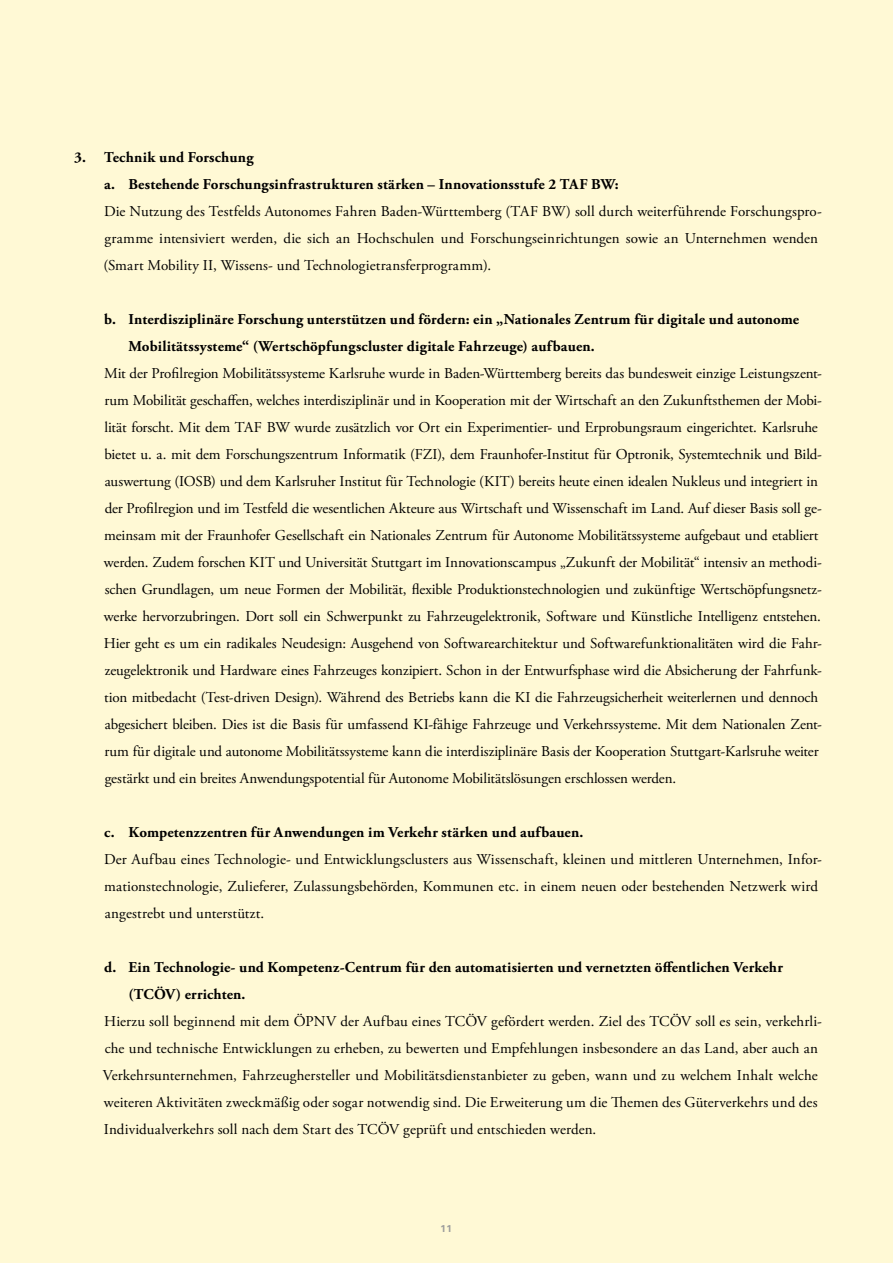
<style>
.page{position:relative;width:893px;height:1263px;background:#fff9d5}
.page>*{position:absolute;margin:0;border:0;box-sizing:border-box;transform-origin:0 0}
.t1{font:15px/27px "Adobe Garamond Pro";color:#000}
.t2{font:700 15px/27px "Adobe Garamond Pro";letter-spacing:.01em;color:#000}
.t3{font:700 9.9px "Univers LT";color:#9d9d9c}
</style>
<div class="page">
<p class="t2" style="left:104px;top:144px;width:516px;text-indent:-30px">3. Technik und Forschung<br>a. Bestehende Forschungsinfrastrukturen stärken – Innovationsstufe 2 TAF BW:</p>
<p class="t1" style="left:104px;top:198px;width:720px">Die Nutzung des Testfelds Autonomes Fahren Baden-Württemberg (TAF BW) soll durch weiterführende Forschungspro&shy;gramme intensiviert werden, die sich an Hochschulen und Forschungseinrichtungen sowie an Unternehmen wenden (Smart Mobility II, Wissens- und Technologietransferprogramm).</p>
<p class="t2" style="left:128px;top:306px;width:672px;text-indent:-24px">b. Interdisziplinäre Forschung unterstützen und fördern: ein „Nationales Zentrum für digitale und autonome<br>Mobilitätssysteme“ (Wertschöpfungscluster digitale Fahrzeuge) aufbauen.</p>
<p class="t1" style="left:104px;top:360px;width:720px">Mit der Profilregion Mobilitätssysteme Karlsruhe wurde in Baden-Württemberg bereits das bundesweit einzige Leistungszent&shy;rum Mobilität geschaffen, welches interdisziplinär und in Kooperation mit der Wirtschaft an den Zukunftsthemen der Mobi&shy;lität forscht. Mit dem TAF BW wurde zusätzlich vor Ort ein Experimentier- und Erprobungsraum eingerichtet. Karlsruhe bietet u. a. mit dem Forschungszentrum Informatik (FZI), dem Fraunhofer-Institut für Optronik, Systemtechnik und Bild&shy;auswertung (IOSB) und dem Karlsruher Institut für Technologie (KIT) bereits heute einen idealen Nukleus und integriert in der Profilregion und im Testfeld die wesentlichen Akteure aus Wirtschaft und Wissenschaft im Land. Auf dieser Basis soll ge&shy;meinsam mit der Fraunhofer Gesellschaft ein Nationales Zentrum für Autonome Mobilitätssysteme aufgebaut und etabliert werden. Zudem forschen KIT und Universität Stuttgart im Innovationscampus „Zukunft der Mobilität“ intensiv an methodi&shy;schen Grundlagen, um neue Formen der Mobilität, flexible Produktionstechnologien und zukünftige Wertschöpfungsnetz&shy;werke hervorzubringen. Dort soll ein Schwerpunkt zu Fahrzeugelektronik, Software und Künstliche Intelligenz entstehen.<br>Hier geht es um ein radikales Neudesign: Ausgehend von Softwarearchitektur und Softwarefunktionalitäten wird die Fahr&shy;zeugelektronik und Hardware eines Fahrzeuges konzipiert. Schon in der Entwurfsphase wird die Absicherung der Fahrfunk&shy;tion mitbedacht (Test-driven Design). Während des Betriebs kann die KI die Fahrzeugsicherheit weiterlernen und dennoch abgesichert bleiben. Dies ist die Basis für umfassend KI-fähige Fahrzeuge und Verkehrssysteme. Mit dem Nationalen Zent&shy;rum für digitale und autonome Mobilitätssysteme kann die interdisziplinäre Basis der Kooperation Stuttgart-Karlsruhe weiter gestärkt und ein breites Anwendungspotential für Autonome Mobilitätslösungen erschlossen werden.</p>
<p class="t2" style="left:104px;top:819px;width:481px">c. Kompetenzzentren für Anwendungen im Verkehr stärken und aufbauen.</p>
<p class="t1" style="left:104px;top:846px;width:719px">Der Aufbau eines Technologie- und Entwicklungsclusters aus Wissenschaft, kleinen und mittleren Unternehmen, Infor&shy;mationstechnologie, Zulieferer, Zulassungsbehörden, Kommunen etc. in einem neuen oder bestehenden Netzwerk wird angestrebt und unterstützt.</p>
<p class="t2" style="left:128px;top:954px;width:656px;text-indent:-24px">d. Ein Technologie- und Kompetenz-Centrum für den automatisierten und vernetzten öffentlichen Verkehr (TCÖV) errichten.</p>
<p class="t1" style="left:103px;top:1008px;width:721px">Hierzu soll beginnend mit dem ÖPNV der Aufbau eines TCÖV gefördert werden. Ziel des TCÖV soll es sein, verkehrli&shy;che und technische Entwicklungen zu erheben, zu bewerten und Empfehlungen insbesondere an das Land, aber auch an Verkehrsunternehmen, Fahrzeughersteller und Mobilitätsdienstanbieter zu geben, wann und zu welchem Inhalt welche weiteren Aktivitäten zweckmäßig oder sogar notwendig sind. Die Erweiterung um die Themen des Güterverkehrs und des Individualverkehrs soll nach dem Start des TCÖV geprüft und entschieden werden.</p>
<p class="t3" style="left:440px;top:1223px;width:13px">11</p>
</div>
